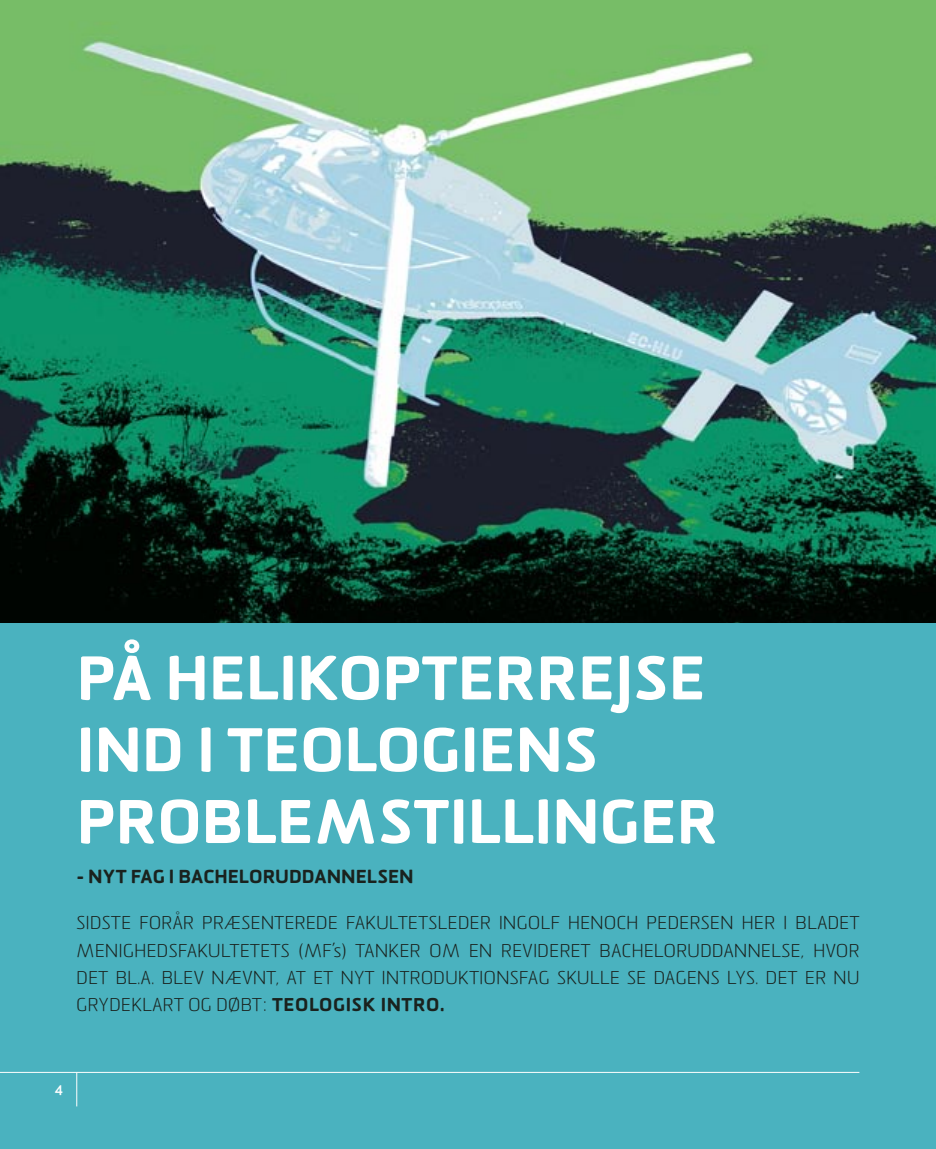
<style>
.page{position:relative;width:936px;height:1149px;background:#fff}
.page>*{position:absolute;margin:0;border:0;box-sizing:border-box;transform-origin:0 0}
.t1{font:900 59.85px/71.7px "Sommet Rounded";color:#fff}
.t2{font:900 18.3px "Sommet Rounded";letter-spacing:-.005em;color:#1a221e}
.t3{font:300 18px/27px "Sommet Rounded";letter-spacing:.03em;color:#1a221e;text-align:justify}
.t4{font:700 13.5px "Sommet Rounded";color:#fff}
.s1{font-weight:900}
</style>
<div class="page">
<div style="left:0;top:620px;width:935px;height:528px;background:#4ab2bf"></div>
<img style="left:0;top:0;width:935px;height:622px">
<hr style="left:0;top:1071px;width:859px;height:1px;background:#fff">
<hr style="left:76px;top:1071px;width:1px;height:35px;background:#fff">
<h1 class="t1" style="left:77px;top:643px;width:643px">PÅ HELIKOPTERREJSE<br>IND I TEOLOGIENS<br>PROBLEMSTILLINGER</h1>
<p class="t2" style="left:77px;top:864px;width:338px">- NYT FAG I BACHELORUDDANNELSEN</p>
<p class="t3" style="left:77px;top:909px;width:784px">SIDSTE FORÅR PRÆSENTEREDE FAKULTETSLEDER INGOLF HENOCH PEDERSEN HER I BLADET MENIGHEDSFAKULTETETS (MF’s) TANKER OM EN REVIDERET BACHELORUDDANNELSE, HVOR DET BL.A. BLEV NÆVNT, AT ET NYT INTRODUKTIONSFAG SKULLE SE DAGENS LYS. DET ER NU GRYDEKLART OG DØBT: <span class="s1">TEOLOGISK INTRO.</span></p>
<p class="t4" style="left:55px;top:1081px;width:9px">4</p>
</div>
